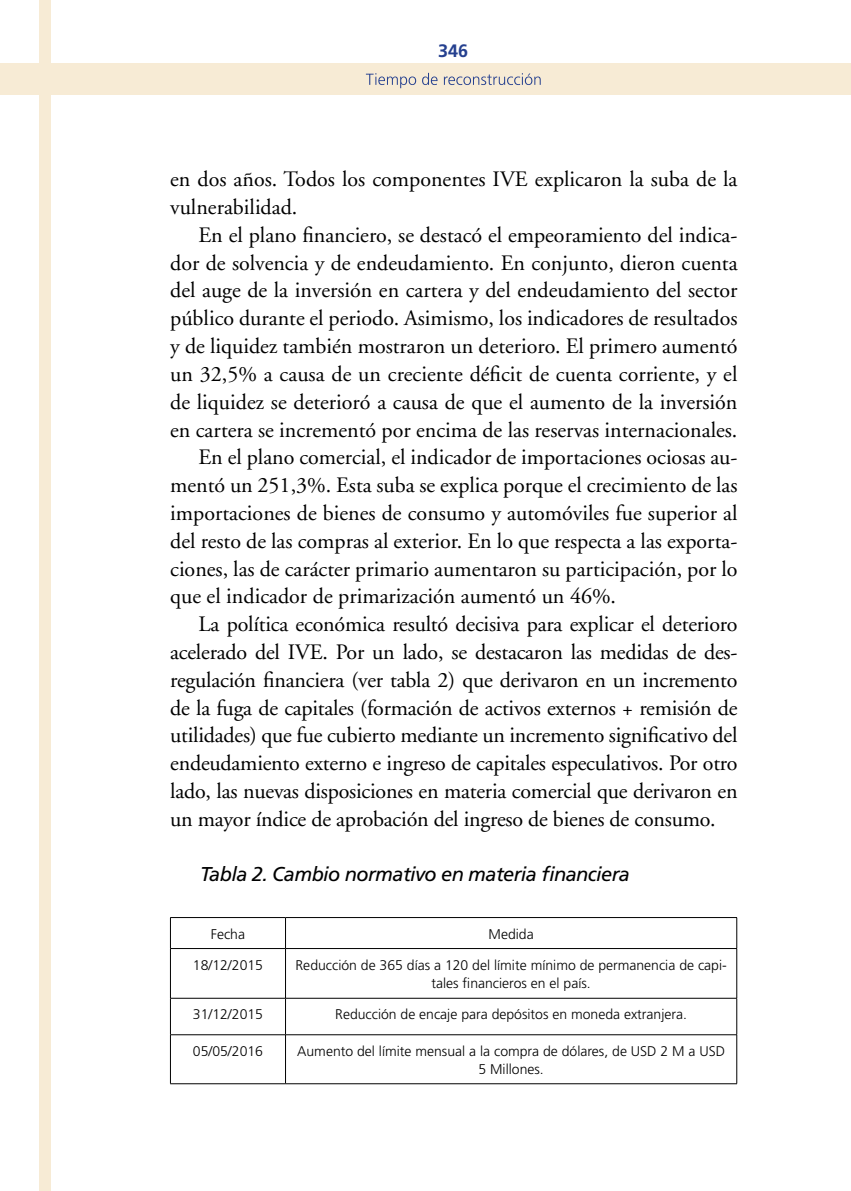
<style>
.page{position:relative;width:851px;height:1191px;background:#fff}
.page>*{position:absolute;margin:0;border:0;box-sizing:border-box;transform-origin:0 0}
.TEXTO_-_Copia{font:22px/27.8px "Adobe Garamond";color:#000;text-align:justify}
.T_tulo_3{font:italic 20px "Frutiger";letter-spacing:-.03em;color:#000}
.t1{font:700 18px "Frutiger";color:#25408f}
.Cuadros{font:300 14px/18px "Frutiger";color:#000;text-align:center}
</style>
<div class="page">
<div style="left:0;top:64px;width:850px;height:31px;background:#f7ebd5"></div>
<div style="left:40px;top:0;width:11px;height:1191px;background:#f7ebd5"></div>
<svg style="left:366px;top:73px;width:174px;height:15px"></svg>
<hr style="left:170px;top:917px;width:115px;height:1px;background:#000">
<hr style="left:170px;top:917px;width:1px;height:31px;background:#000">
<hr style="left:285px;top:917px;width:452px;height:1px;background:#000">
<hr style="left:285px;top:917px;width:1px;height:31px;background:#000">
<hr style="left:736px;top:917px;width:1px;height:31px;background:#000">
<hr style="left:170px;top:948px;width:115px;height:1px;background:#000">
<hr style="left:170px;top:948px;width:1px;height:50px;background:#000">
<hr style="left:285px;top:948px;width:452px;height:1px;background:#000">
<hr style="left:285px;top:948px;width:1px;height:50px;background:#000">
<hr style="left:736px;top:948px;width:1px;height:50px;background:#000">
<hr style="left:170px;top:998px;width:115px;height:1px;background:#000">
<hr style="left:170px;top:998px;width:1px;height:36px;background:#000">
<hr style="left:285px;top:998px;width:452px;height:1px;background:#000">
<hr style="left:285px;top:998px;width:1px;height:36px;background:#000">
<hr style="left:736px;top:998px;width:1px;height:36px;background:#000">
<hr style="left:170px;top:1034px;width:115px;height:1px;background:#000">
<hr style="left:170px;top:1035px;width:1px;height:48px;background:#000">
<hr style="left:285px;top:1034px;width:452px;height:1px;background:#000">
<hr style="left:285px;top:1035px;width:1px;height:48px;background:#000">
<hr style="left:736px;top:1035px;width:1px;height:48px;background:#000">
<hr style="left:170px;top:1083px;width:115px;height:1px;background:#000">
<hr style="left:285px;top:1083px;width:452px;height:1px;background:#000">
<p class="t1" style="left:438px;top:40px;width:32px">346</p>
<p class="TEXTO_-_Copia" style="left:170px;top:166px;width:568px">en dos años. Todos los componentes IVE explicaron la suba de la vulnerabilidad.</p>
<p class="TEXTO_-_Copia" style="left:170px;top:221px;width:568px;text-indent:28px">En el plano financiero, se destacó el empeoramiento del indica&shy;dor de solvencia y de endeudamiento. En conjunto, dieron cuenta del auge de la inversión en cartera y del endeudamiento del sector público durante el periodo. Asimismo, los indicadores de resultados y de liquidez también mostraron un deterioro. El primero aumentó un 32,5% a causa de un creciente déficit de cuenta corriente, y el de liquidez se deterioró a causa de que el aumento de la inversión en cartera se incrementó por encima de las reservas internacionales.</p>
<p class="TEXTO_-_Copia" style="left:170px;top:444px;width:568px;text-indent:28px">En el plano comercial, el indicador de importaciones ociosas au&shy;mentó un 251,3%. Esta suba se explica porque el crecimiento de las importaciones de bienes de consumo y automóviles fue superior al del resto de las compras al exterior. En lo que respecta a las exporta&shy;ciones, las de carácter primario aumentaron su participación, por lo que el indicador de primarización aumentó un 46%.</p>
<p class="TEXTO_-_Copia" style="left:170px;top:611px;width:568px;text-indent:28px">La política económica resultó decisiva para explicar el deterioro acelerado del IVE. Por un lado, se destacaron las medidas de des&shy;regulación financiera (ver tabla 2) que derivaron en un incremento de la fuga de capitales (formación de activos externos + remisión de utilidades) que fue cubierto mediante un incremento significativo del endeudamiento externo e ingreso de capitales especulativos. Por otro lado, las nuevas disposiciones en materia comercial que derivaron en un mayor índice de aprobación del ingreso de bienes de consumo.</p>
<p class="T_tulo_3" style="left:200px;top:863px;width:431px">Tabla 2. Cambio normativo en materia financiera</p>
<p class="Cuadros" style="left:211px;top:924px;width:36px">Fecha</p>
<p class="Cuadros" style="left:488px;top:924px;width:47px">Medida</p>
<p class="Cuadros" style="left:193px;top:955px;width:72px">18/12/2015</p>
<p class="Cuadros" style="left:295px;top:955px;width:432px">Reducción de 365 días a 120 del límite mínimo de permanencia de capi&shy;tales financieros en el país.</p>
<p class="Cuadros" style="left:193px;top:1005px;width:72px">31/12/2015</p>
<p class="Cuadros" style="left:335px;top:1005px;width:353px">Reducción de encaje para depósitos en moneda extranjera.</p>
<p class="Cuadros" style="left:193px;top:1041px;width:72px">05/05/2016</p>
<p class="Cuadros" style="left:297px;top:1041px;width:429px">Aumento del límite mensual a la compra de dólares, de USD 2 M a USD<br>5 Millones.</p>
</div>
